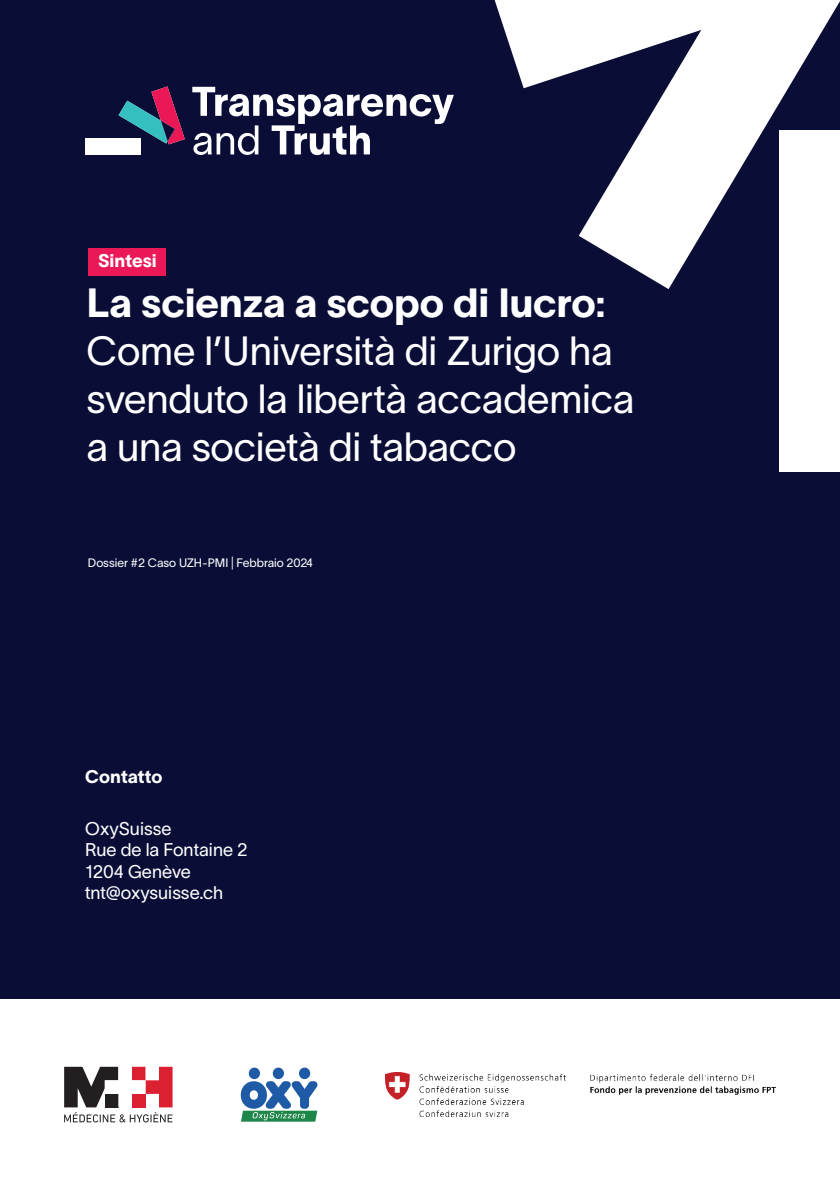
<style>
.page{position:relative;width:840px;height:1191px;background:#fff}
.page>*{position:absolute;margin:0;border:0;box-sizing:border-box;transform-origin:0 0}
.t1{font:40px/48px "TWK Lausanne";letter-spacing:-.01em;color:#fff}
.t2{font:40px "TWK Lausanne";letter-spacing:-.005em;color:#fff}
.t3{font:18px/21.6px "TWK Lausanne";color:#fff}
.t4{font:18px "TWK Lausanne";color:#fff}
.t5{font:12px "TWK Lausanne";color:#fff}
</style>
<div class="page">
<div style="left:0;top:0;width:839px;height:998px;background:#0a0e36"></div>
<svg style="left:192px;top:87px;width:261px;height:68px"></svg>
<div style="left:85px;top:138px;width:55px;height:17px;background:#fff"></div>
<div style="left:779px;top:130px;width:60px;height:341px;background:#fff"></div>
<svg style="left:578px;top:0;width:261px;height:289px;fill:#fff"></svg>
<svg style="left:494px;top:0;width:297px;height:88px"></svg>
<svg style="left:118px;top:86px;width:67px;height:58px"></svg>
<div style="left:88px;top:248px;width:78px;height:27px;background:#ea1857"></div>
<svg style="left:241px;top:1067px;width:76px;height:54px"></svg>
<svg style="left:64px;top:1066px;width:108px;height:56px"></svg>
<img style="left:385px;top:1072px;width:390px;height:45px">
<p class="t4" style="left:98px;top:248px;width:60px">Sintesi</p>
<p class="t2" style="left:86px;top:275px;width:520px">La scienza a scopo di lucro:</p>
<p class="t1" style="left:86px;top:324px;width:549px">Come l’Università di Zurigo ha svenduto la libertà accademica a una società di tabacco</p>
<p class="t5" style="left:88px;top:554px;width:226px">Dossier #2 Caso UZH-PMI | Febbraio 2024</p>
<p class="t4" style="left:85px;top:764px;width:79px">Contatto</p>
<p class="t3" style="left:85px;top:816px;width:164px">OxySuisse<br>Rue de la Fontaine 2<br>1204 Genève tnt@oxysuisse.ch</p>
</div>
